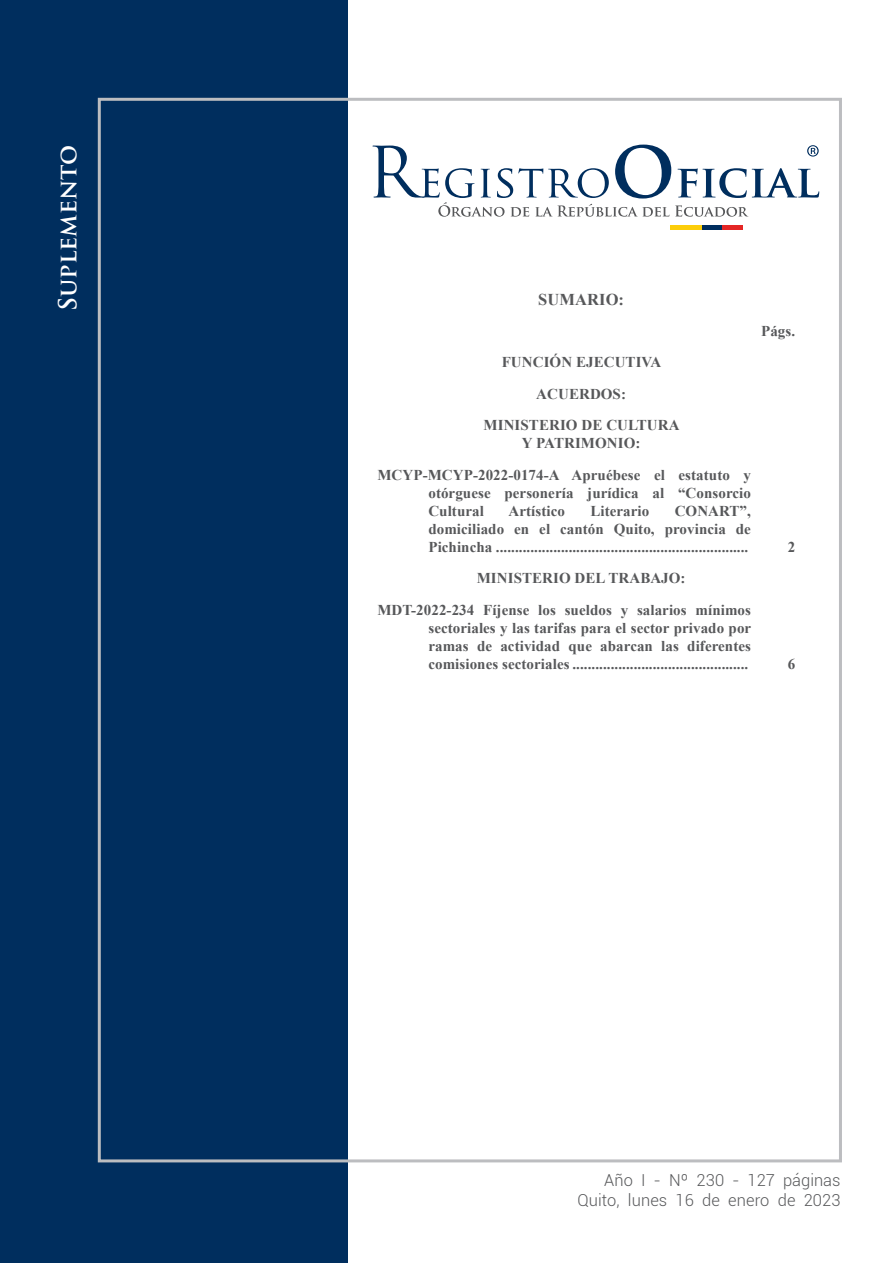
<style>
.page{position:relative;width:893px;height:1263px;background:#fff}
.page>*{position:absolute;margin:0;border:0;box-sizing:border-box;transform-origin:0 0}
.t1{font:700 24.3px "Trajan Pro";letter-spacing:.005em;color:#fff}
.t2{font:300 16.5px "Roboto";letter-spacing:.005em;color:#57585a}
.Sumario_Title{font:700 16.5px "Times New Roman";letter-spacing:.005em;color:#57585a}
.Sumario_Tab_1{font:700 15px/18px "Times New Roman";letter-spacing:.005em;color:#57585a;text-align:justify}
.Sumario_Center{font:700 15px "Times New Roman";letter-spacing:.005em;color:#57585a}
.Sumario_Numero{font:700 15px "Times New Roman";color:#57585a}
</style>
<div class="page">
<div style="left:0;top:0;width:348px;height:1263px;background:#002e5e"></div>
<div style="left:670px;top:225px;width:32px;height:5px;background:#fccd0a"></div>
<div style="left:702px;top:225px;width:21px;height:5px;background:#002e5e"></div>
<div style="left:723px;top:225px;width:20px;height:5px;background:#e42625"></div>
<svg style="left:372px;top:145px;width:447px;height:72px"></svg>
<p class="t1" style="left:53px;top:311px;width:168px;rotate:-90deg">Suplemento</p>
<p class="Sumario_Title" style="left:538px;top:288px;width:87px">SUMARIO:</p>
<p class="Sumario_Center" style="left:502px;top:352px;width:161px">FUNCIÓN EJECUTIVA</p>
<p class="Sumario_Center" style="left:536px;top:383px;width:91px">ACUERDOS:</p>
<p class="Sumario_Center" style="left:484px;top:415px;width:197px">MINISTERIO DE CULTURA</p>
<p class="Sumario_Center" style="left:522px;top:433px;width:120px">Y PATRIMONIO:</p>
<p class="Sumario_Tab_1" style="left:428px;top:465px;width:324px;text-indent:-51px">MCYP-MCYP-2022-0174-A Apruébese el estatuto y otórguese personería jurídica al “Consorcio Cultural</p>
<p class="Sumario_Tab_1" style="left:509px;top:501px;width:58px">Artístico</p>
<p class="Sumario_Tab_1" style="left:590px;top:501px;width:60px">Literario</p>
<p class="Sumario_Tab_1" style="left:428px;top:501px;width:324px;text-indent:246px">CONART”, domiciliado en el cantón Quito, provincia de Pichincha ..................................................................</p>
<p class="Sumario_Center" style="left:477px;top:568px;width:210px">MINISTERIO DEL TRABAJO:</p>
<p class="Sumario_Tab_1" style="left:428px;top:600px;width:324px;text-indent:-51px">MDT-2022-234 Fíjense los sueldos y salarios mínimos sectoriales y las tarifas para el sector privado por ramas de actividad que abarcan las diferentes comisiones sectoriales ..............................................</p>
<p class="Sumario_Numero" style="left:761px;top:321px;width:36px">Págs.</p>
<p class="Sumario_Numero" style="left:788px;top:536px;width:9px">2</p>
<p class="Sumario_Numero" style="left:788px;top:653px;width:9px">6</p>
<p class="t2" style="left:604px;top:1169px;width:238px">Año I - Nº 230 - 127 páginas</p>
<p class="t2" style="left:577px;top:1189px;width:265px">Quito, lunes 16 de enero de 2023</p>
</div>
